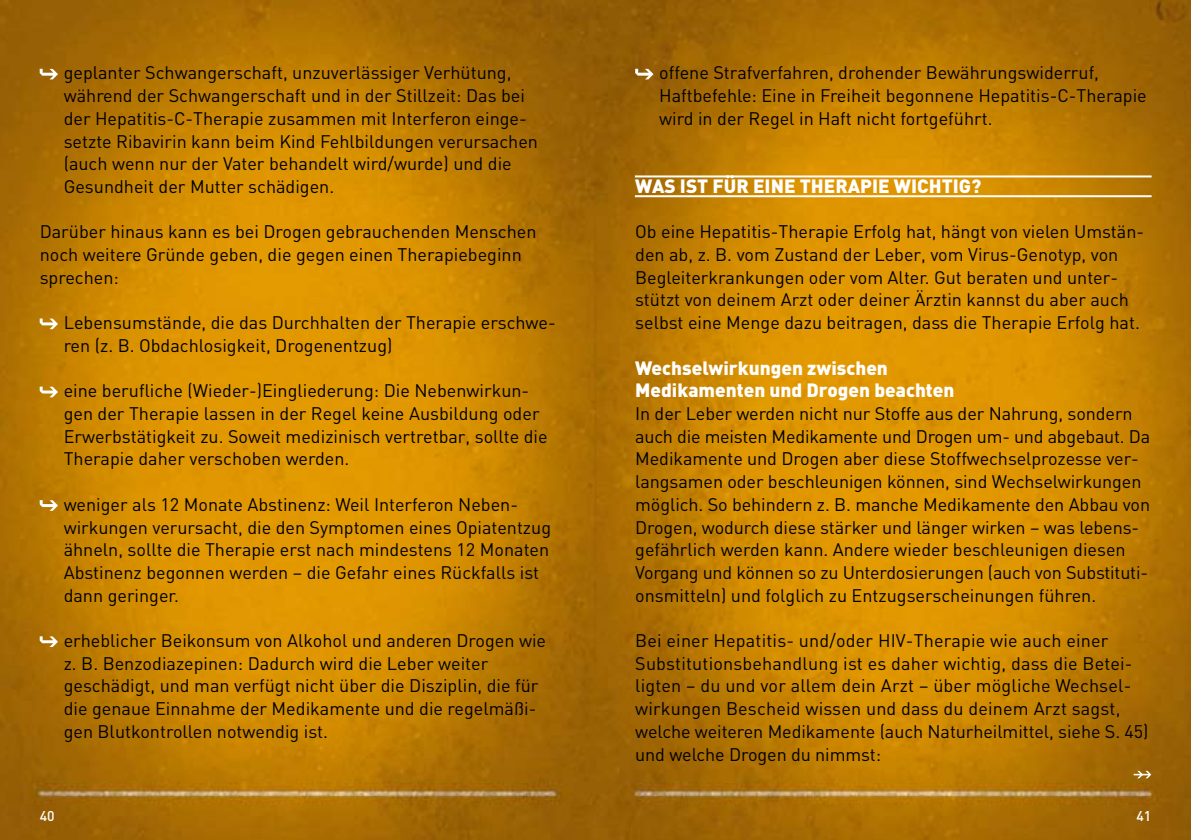
<style>
.page{position:relative;width:1191px;height:840px;background:#fff}
.page>*{position:absolute;margin:0;border:0;box-sizing:border-box;transform-origin:0 0}
.t1{font:900 19px/22.6px "DIN";color:#fff}
.t2{font:18px/22.6px "DIN";color:#000}
.t3{font:500 14px "DIN";color:#fff}
</style>
<div class="page">
<img style="left:0;top:0;width:1191px;height:839px">
<svg style="left:40px;top:69px;width:18px;height:10px"></svg>
<svg style="left:40px;top:318px;width:18px;height:11px"></svg>
<svg style="left:40px;top:386px;width:18px;height:11px"></svg>
<svg style="left:40px;top:500px;width:18px;height:10px"></svg>
<svg style="left:40px;top:636px;width:18px;height:10px"></svg>
<svg style="left:635px;top:69px;width:18px;height:10px"></svg>
<svg style="left:635px;top:175px;width:516px;height:3px"></svg>
<svg style="left:635px;top:195px;width:516px;height:2px"></svg>
<svg style="left:1133px;top:770px;width:18px;height:8px"></svg>
<p class="t2" style="left:64px;top:61px;width:476px">geplanter Schwangerschaft, unzuverlässiger Verhütung, während der Schwangerschaft und in der Stillzeit: Das bei der Hepatitis-C-Therapie zusammen mit Interferon einge&shy;setzte Ribavirin kann beim Kind Fehlbildungen verursachen (auch wenn nur der Vater behandelt wird/wurde) und die Gesundheit der Mutter schädigen.</p>
<p class="t2" style="left:40px;top:220px;width:498px">Darüber hinaus kann es bei Drogen gebrauchenden Menschen noch weitere Gründe geben, die gegen einen Therapiebeginn sprechen:</p>
<p class="t2" style="left:64px;top:311px;width:493px">Lebensumstände, die das Durchhalten der Therapie erschwe&shy;ren (z. B. Obdachlosigkeit, Drogenentzug)</p>
<p class="t2" style="left:64px;top:379px;width:485px">eine berufliche (Wieder-)Eingliederung: Die Nebenwirkun&shy;gen der Therapie lassen in der Regel keine Ausbildung oder Erwerbstätigkeit zu. Soweit medizinisch vertretbar, sollte die Therapie daher verschoben werden.</p>
<p class="t2" style="left:64px;top:492px;width:489px">weniger als 12 Monate Abstinenz: Weil Interferon Neben&shy;wirkungen verursacht, die den Symptomen eines Opiatentzug ähneln, sollte die Therapie erst nach mindestens 12 Monaten Abstinenz begonnen werden – die Gefahr eines Rückfalls ist dann geringer.</p>
<p class="t2" style="left:64px;top:628px;width:484px">erheblicher Beikonsum von Alkohol und anderen Drogen wie z. B. Benzodiazepinen: Dadurch wird die Leber weiter geschädigt, und man verfügt nicht über die Disziplin, die für die genaue Einnahme der Medikamente und die regelmäßi&shy;gen Blutkontrollen notwendig ist.</p>
<p class="t2" style="left:659px;top:61px;width:489px">offene Strafverfahren, drohender Bewährungswiderruf,<br>Haftbefehle: Eine in Freiheit begonnene Hepatitis-C-Therapie wird in der Regel in Haft nicht fortgeführt.</p>
<p class="t1" style="left:635px;top:174px;width:348px">WAS IST FÜR EINE THERAPIE WICHTIG?</p>
<p class="t2" style="left:635px;top:220px;width:510px">Ob eine Hepatitis-Therapie Erfolg hat, hängt von vielen Umstän&shy;den ab, z. B. vom Zustand der Leber, vom Virus-Genotyp, von Begleiterkrankungen oder vom Alter. Gut beraten und unter&shy;stützt von deinem Arzt oder deiner Ärztin kannst du aber auch selbst eine Menge dazu beitragen, dass die Therapie Erfolg hat.</p>
<p class="t1" style="left:635px;top:355px;width:321px">Wechselwirkungen zwischen<br>Medikamenten und Drogen beachten</p>
<p class="t2" style="left:635px;top:401px;width:516px">In der Leber werden nicht nur Stoffe aus der Nahrung, sondern auch die meisten Medikamente und Drogen um- und abgebaut. Da Medikamente und Drogen aber diese Stoffwechselprozesse ver&shy;langsamen oder beschleunigen können, sind Wechselwirkungen möglich. So behindern z. B. manche Medikamente den Abbau von Drogen, wodurch diese stärker und länger wirken – was lebens&shy;gefährlich werden kann. Andere wieder beschleunigen diesen Vorgang und können so zu Unterdosierungen (auch von Substituti&shy;onsmitteln) und folglich zu Entzugserscheinungen führen.</p>
<p class="t2" style="left:635px;top:628px;width:515px">Bei einer Hepatitis- und/oder HIV-Therapie wie auch einer Substitutionsbehandlung ist es daher wichtig, dass die Betei&shy;ligten – du und vor allem dein Arzt – über mögliche Wechsel&shy;wirkungen Bescheid wissen und dass du deinem Arzt sagst, welche weiteren Medikamente (auch Naturheilmittel, siehe S. 45) und welche Drogen du nimmst:</p>
<p class="t3" style="left:40px;top:806px;width:16px">40</p>
<p class="t3" style="left:1136px;top:806px;width:16px">41</p>
</div>
